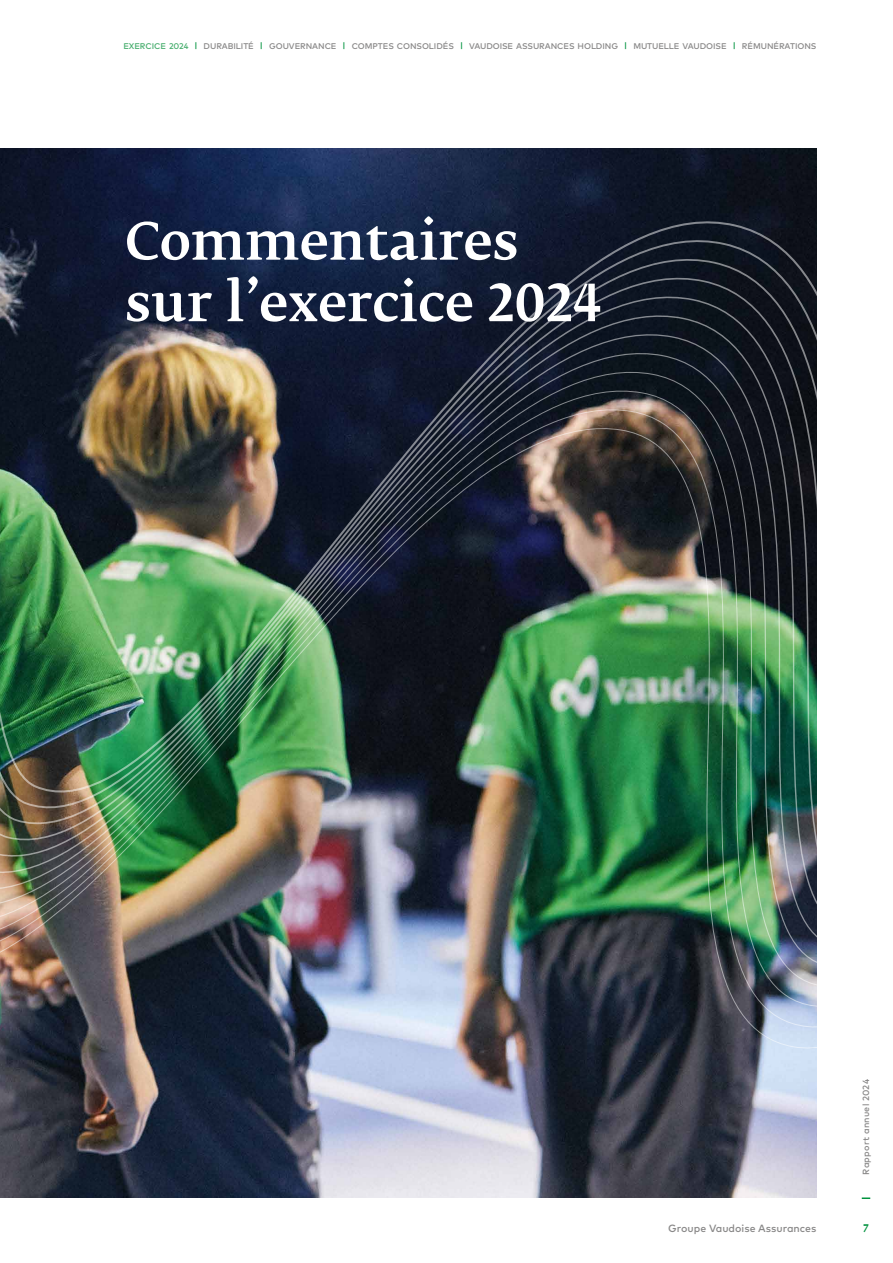
<style>
.page{position:relative;width:893px;height:1263px;background:#fff}
.page>*{position:absolute;margin:0;border:0;box-sizing:border-box;transform-origin:0 0}
.t1{font:500 51px/61.5px "Fedra Serif B Pro";color:#fff}
.t2{font:500 10.5px "Mark Pro";color:#898888}
.t3{font:700 10.5px "Fedra Serif B Pro";color:#00923e}
.t4{font:500 9px "Mark Pro";letter-spacing:.02em;color:#898888}
.t5{font:500 8.25px "Mark Pro";letter-spacing:-.01em;color:#898888}
.s1{color:#48ae6e}
.s2{color:#00923e}
</style>
<div class="page">
<svg style="left:862px;top:1197px;width:8px;height:2px"></svg>
<img style="left:0;top:1109px;width:816px;height:88px">
<svg style="left:0;top:1091px;width:816px;height:18px;background:#696b7c"></svg>
<svg style="left:0;top:1072px;width:816px;height:19px;background:#636878"></svg>
<svg style="left:0;top:1054px;width:816px;height:18px;background:#5a6070"></svg>
<svg style="left:0;top:1036px;width:816px;height:18px;background:#555a69"></svg>
<svg style="left:0;top:1017px;width:816px;height:19px;background:#535865"></svg>
<svg style="left:0;top:999px;width:816px;height:18px;background:#575d6b"></svg>
<img style="left:0;top:981px;width:816px;height:18px">
<img style="left:0;top:963px;width:816px;height:18px">
<img style="left:0;top:944px;width:816px;height:19px">
<img style="left:0;top:926px;width:816px;height:18px">
<img style="left:0;top:908px;width:816px;height:18px">
<img style="left:0;top:149px;width:816px;height:759px">
<p class="t5" style="left:123px;top:40px;width:695px"><span class="s1">EXERCICE 2024</span> <span class="s2">|</span> DURABILITÉ <span class="s2">|</span> GOUVERNANCE <span class="s2">|</span> COMPTES CONSOLIDÉS <span class="s2">|</span> VAUDOISE ASSURANCES HOLDING <span class="s2">|</span> MUTUELLE VAUDOISE <span class="s2">|</span> RÉMUNÉRATIONS</p>
<h1 class="t1" style="left:125px;top:211px;width:478px">Commentaires sur l’exercice 2024</h1>
<p class="t2" style="left:668px;top:1220px;width:150px">Groupe Vaudoise Assurances</p>
<p class="t4" style="left:859px;top:1174px;width:97px;rotate:-90deg">Rapport annuel 2024</p>
<p class="t3" style="left:863px;top:1222px;width:7px">7</p>
</div>
